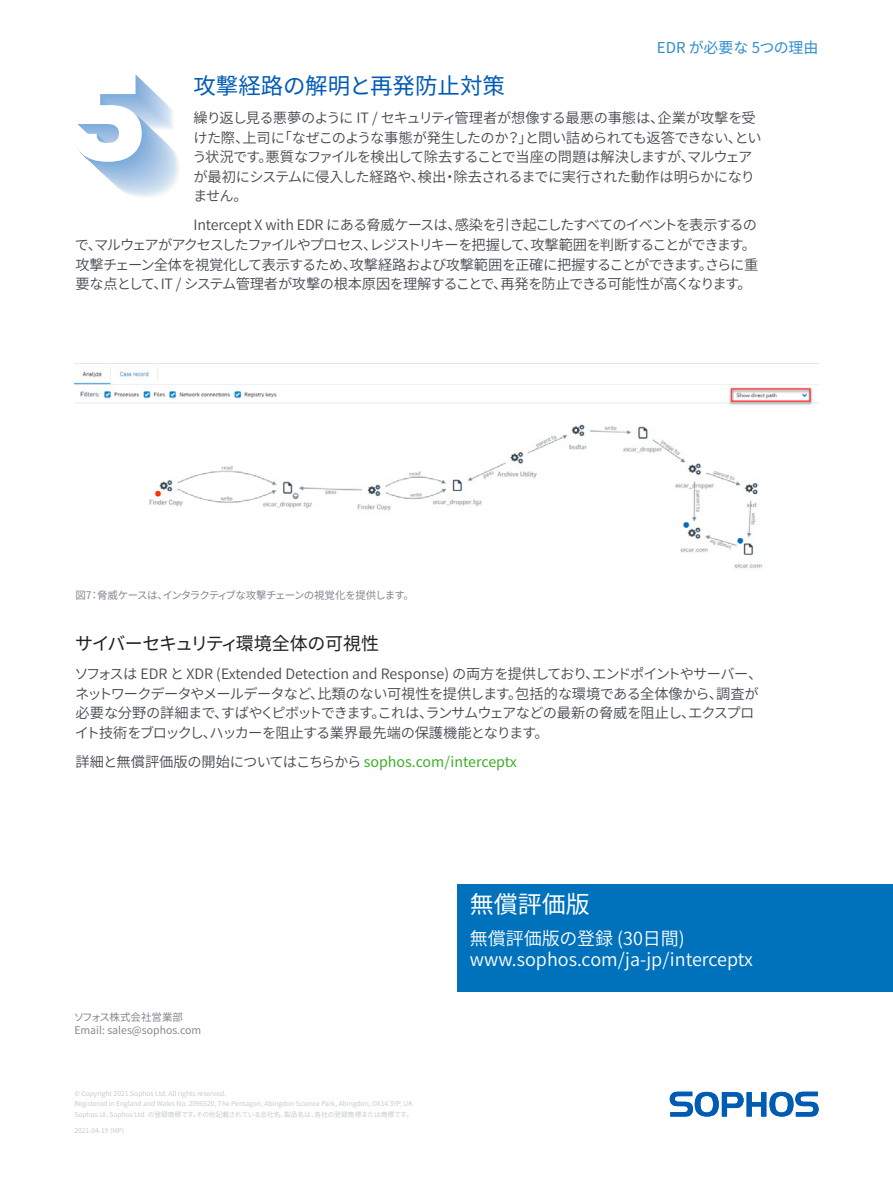
<style>
.page{position:relative;width:893px;height:1191px;background:#fff}
.page>*{position:absolute;margin:0;border:0;box-sizing:border-box;transform-origin:0 0}
.CTA_Heading{font:24px "Noto Sans CJ Kjp";color:#fff}
.Subheading_1{font:22.5px "Noto Sans CJ Kjp";color:#005bb5}
.CTA_Copy{font:600 18px/21.6px "Noto Sans CJ Kjp";color:#fff}
.Subheading_2{font:18px "Noto Sans CJ Kjp";letter-spacing:-.03em;color:#231f20}
.t1{font:15px "Noto Sans CJ Kjp";color:#318ecd}
.Body_Copy{font:600 14.25px/19.5px "Noto Sans CJ Kjp";letter-spacing:-.05em;color:#464a4f}
.Sales_Address{font:10.5px "Noto Sans CJ Kjp";letter-spacing:-.07em;color:#83888e}
.Sales_Address-2{font:10.5px/13.5px "Noto Sans CJ Kjp";letter-spacing:-.015em;color:#83888e}
.t2{font:600 6.75px/10.5px "Noto Sans CJ Kjp";color:#c0c6c9}
.t3{font:600 6.75px "Noto Sans CJ Kjp";color:#c2c6ca}
.s1{font-weight:400;color:#3fae2a}
</style>
<div class="page">
<img style="left:74px;top:368px;width:745px;height:201px">
<div style="left:457px;top:884px;width:436px;height:107px;background:#0072bc"></div>
<svg style="left:76px;top:75px;width:103px;height:122px"></svg>
<svg style="left:670px;top:1091px;width:149px;height:25px"></svg>
<p class="t1" style="left:657px;top:39px;width:163px">EDR が必要な 5つの理由</p>
<p class="Subheading_1" style="left:193px;top:73px;width:313px">攻撃経路の解明と再発防止対策</p>
<p class="Body_Copy" style="left:192px;top:108px;width:571px">繰り返し見る悪夢のように IT / セキュリティ管理者が想像する最悪の事態は、企業が攻撃を受けた際、上司に「なぜこのような事態が発生したのか？」と問い詰められても返答できない、という状況です。悪質なファイルを検出して除去することで当座の問題は解決しますが、マルウェアが最初にシステムに侵入した経路や、検出・除去されるまでに実行された動作は明らかになりません。</p>
<p class="Body_Copy" style="left:75px;top:216px;width:685px;text-indent:118px">Intercept X with EDR にある脅威ケースは、感染を引き起こしたすべてのイベントを表示するので、マルウェアがアクセスしたファイルやプロセス、レジストリキーを把握して、攻撃範囲を判断することができます。攻撃チェーン全体を視覚化して表示するため、攻撃経路および攻撃範囲を正確に把握することができます。さらに重要な点として、IT / システム管理者が攻撃の根本原因を理解することで、再発を防止できる可能性が高くなります。</p>
<p class="Sales_Address" style="left:75px;top:589px;width:340px">図7：脅威ケースは、インタラクティブな攻撃チェーンの視覚化を提供します。</p>
<p class="Subheading_2" style="left:75px;top:633px;width:306px">サイバーセキュリティ環境全体の可視性</p>
<p class="Body_Copy" style="left:75px;top:664px;width:689px">ソフォスは EDR と XDR (Extended Detection and Response) の両方を提供しており、エンドポイントやサーバー、ネットワークデータやメールデータなど、比類のない可視性を提供します。包括的な環境である全体像から、調査が必要な分野の詳細まで、すばやくピボットできます。これは、ランサムウェアなどの最新の脅威を阻止し、エクスプロイト技術をブロックし、ハッカーを阻止する業界最先端の保護機能となります。</p>
<p class="Body_Copy" style="left:75px;top:752px;width:443px">詳細と無償評価版の開始についてはこちらから <span class="s1">sophos.com/interceptx</span></p>
<p class="Sales_Address-2" style="left:74px;top:1010px;width:129px">ソフォス株式会社営業部<br>Email: sales@sophos.com</p>
<p class="t2" style="left:74px;top:1088px;width:340px">© Copyright 2021.Sophos Ltd. All rights reserved.<br>Registered in England and Wales No. 2096520, The Pentagon, Abingdon Science Park, Abingdon, OX14 3YP, UK<br>Sophos は、Sophos Ltd. の登録商標です。その他記載されている会社名、製品名は、各社の登録商標または商標です。</p>
<p class="t3" style="left:74px;top:1126px;width:51px">2021-04-19 (MP)</p>
<p class="CTA_Heading" style="left:470px;top:891px;width:121px">無償評価版</p>
<p class="CTA_Copy" style="left:470px;top:927px;width:285px">無償評価版の登録 (30日間) www.sophos.com/ja-jp/interceptx</p>
</div>
